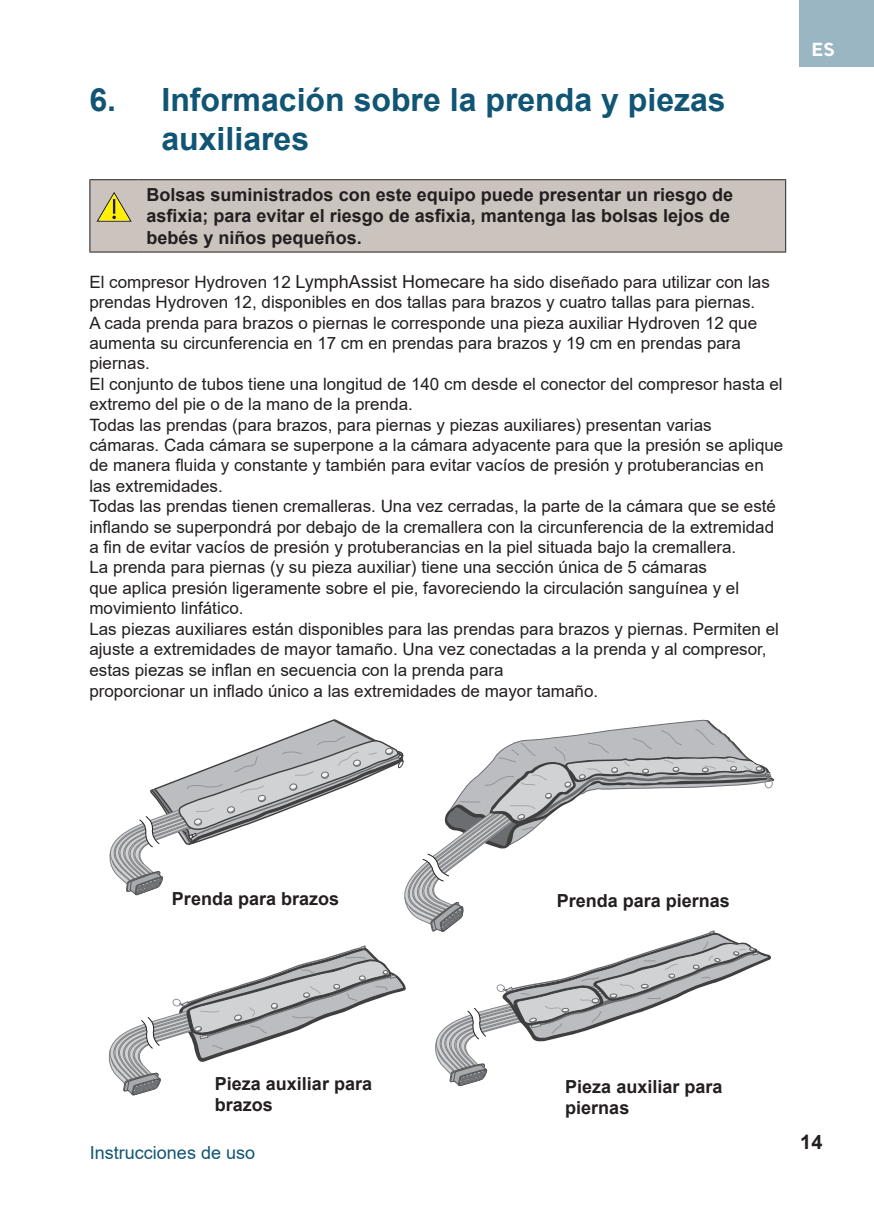
<style>
.page{position:relative;width:874px;height:1225px;background:#fff}
.page>*{position:absolute;margin:0;border:0;box-sizing:border-box;transform-origin:0 0}
.Main_Heading{font:700 32px/38.4px "Arial";color:#115575}
.t1{font:700 20px "Arial";color:#231f20}
.Warning{font:700 18px/21.6px "Arial";color:#231f20}
.No_ident_Bold{font:700 18px/21.6px "Arial";color:#231f20}
.t2{font:18px "Arial";color:#115575}
.t3{font:700 18px "Santral";color:#fff}
.Body_Text{font:17px/20.4px "Arial";color:#231f20}
.s1{font-size:18px}
</style>
<div class="page">
<div style="left:798px;top:0;width:75px;height:67px;background:#9ab6c2"></div>
<div style="left:90px;top:180px;width:694px;height:71px;background:#cbc3be"></div>
<hr style="left:89px;top:179px;width:49px;height:1px;background:#231f20">
<hr style="left:89px;top:180px;width:1px;height:71px;background:#231f20">
<hr style="left:138px;top:179px;width:647px;height:1px;background:#231f20">
<hr style="left:784px;top:180px;width:1px;height:71px;background:#231f20">
<hr style="left:89px;top:251px;width:49px;height:1px;background:#231f20">
<hr style="left:138px;top:251px;width:647px;height:1px;background:#231f20">
<svg style="left:96px;top:192px;width:36px;height:30px"></svg>
<svg style="left:108px;top:719px;width:667px;height:376px"></svg>
<p class="Main_Heading" style="left:161px;top:81px;width:565px;text-indent:-72px">6. Información sobre la prenda y piezas auxiliares</p>
<p class="Warning" style="left:146px;top:184px;width:588px">Bolsas suministrados con este equipo puede presentar un riesgo de asfixia; para evitar el riesgo de asfixia, mantenga las bolsas lejos de bebés y niños pequeños.</p>
<p class="Body_Text" style="left:89px;top:271px;width:681px">El compresor Hydroven 12 <span class="s1">LymphAssist Homecare</span> ha sido diseñado para utilizar con las prendas Hydroven 12, disponibles en dos tallas para brazos y cuatro tallas para piernas.<br>A cada prenda para brazos o piernas le corresponde una pieza auxiliar Hydroven 12 que aumenta su circunferencia en 17 cm en prendas para brazos y 19 cm en prendas para piernas.</p>
<p class="Body_Text" style="left:89px;top:373px;width:694px">El conjunto de tubos tiene una longitud de 140 cm desde el conector del compresor hasta el extremo del pie o de la mano de la prenda.</p>
<p class="Body_Text" style="left:89px;top:414px;width:695px">Todas las prendas (para brazos, para piernas y piezas auxiliares) presentan varias cámaras. Cada cámara se superpone a la cámara adyacente para que la presión se aplique de manera fluida y constante y también para evitar vacíos de presión y protuberancias en las extremidades.</p>
<p class="Body_Text" style="left:89px;top:496px;width:687px;text-align:justify">Todas las prendas tienen cremalleras. Una vez cerradas, la parte de la cámara que se esté inflando se superpondrá por debajo de la cremallera con la circunferencia de la extremidad a fin de evitar vacíos de presión y protuberancias en la piel situada bajo la cremallera.</p>
<p class="Body_Text" style="left:89px;top:557px;width:651px">La prenda para piernas (y su pieza auxiliar) tiene una sección única de 5 cámaras que aplica presión ligeramente sobre el pie, favoreciendo la circulación sanguínea y el movimiento linfático.</p>
<p class="Body_Text" style="left:89px;top:618px;width:690px">Las piezas auxiliares están disponibles para las prendas para brazos y piernas. Permiten el ajuste a extremidades de mayor tamaño. Una vez conectadas a la prenda y al compresor, estas piezas se inflan en secuencia con la prenda para</p>
<p class="Body_Text" style="left:89px;top:681px;width:510px">proporcionar un inflado único a las extremidades de mayor tamaño.</p>
<p class="t3" style="left:811px;top:37px;width:25px">ES</p>
<p class="No_ident_Bold" style="left:172px;top:888px;width:169px">Prenda para brazos</p>
<p class="No_ident_Bold" style="left:556px;top:889px;width:175px">Prenda para piernas</p>
<p class="No_ident_Bold" style="left:215px;top:1073px;width:159px">Pieza auxiliar para brazos</p>
<p class="No_ident_Bold" style="left:565px;top:1075px;width:159px">Pieza auxiliar para piernas</p>
<p class="t2" style="left:90px;top:1140px;width:167px">Instrucciones de uso</p>
<p class="t1" style="left:799px;top:1128px;width:24px">14</p>
</div>
